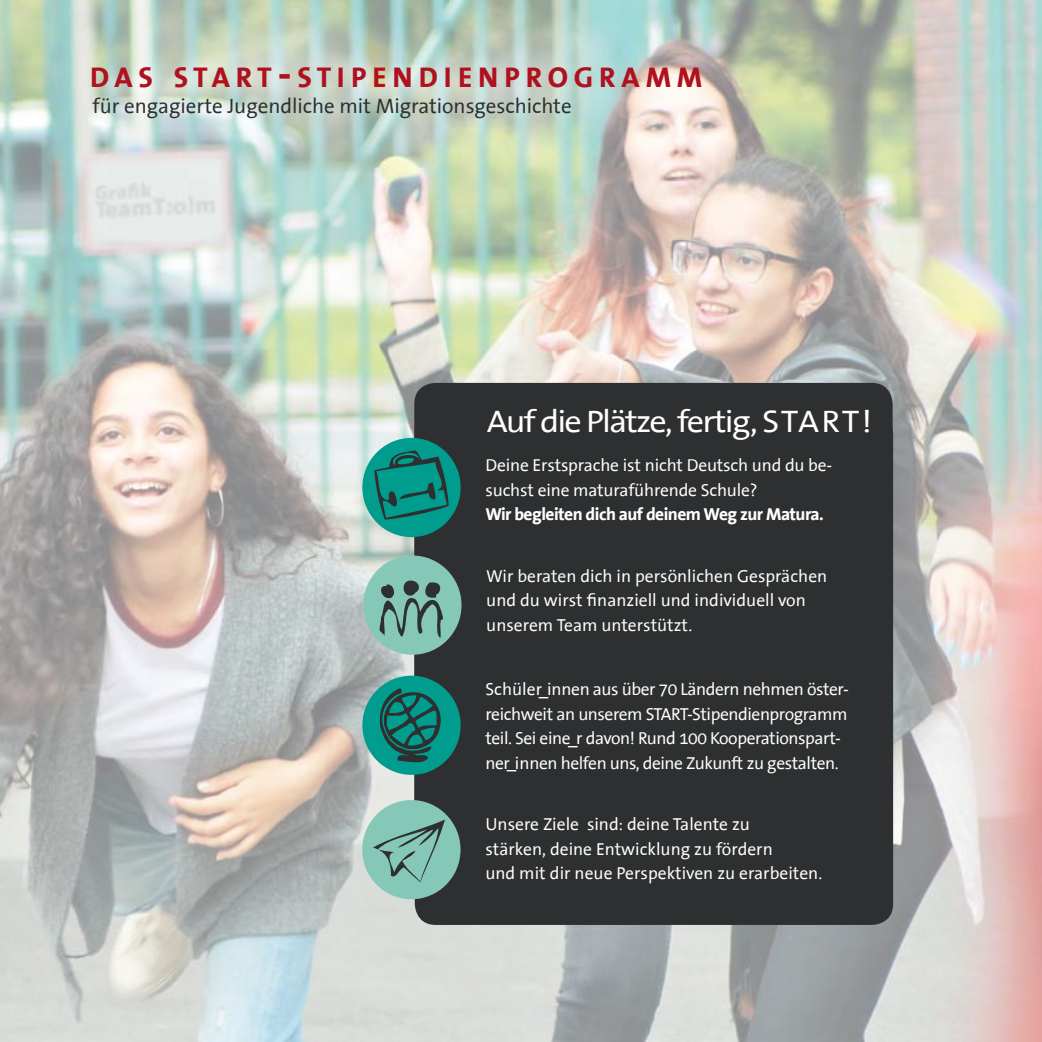
<style>
.page{position:relative;width:1042px;height:1042px;background:#fff}
.page>*{position:absolute;margin:0;border:0;box-sizing:border-box;transform-origin:0 0}
.t1{font:31.5px "The Sans Office";letter-spacing:-.05em;color:#fff;scale:1.09 1}
.t2{font:700 28.88px "The Sans Office";letter-spacing:.2em;color:#af111f}
.t3{font:21px "The Sans Office";letter-spacing:-.005em;color:#2d2f30}
.t4{font:17.5px/24.5px "The Sans Office";letter-spacing:-.01em;color:#fff}
.t5{font:700 17.5px "The Sans Office";letter-spacing:-.03em;color:#fff}
.s1{font-size:41.3px}
</style>
<div class="page">
<img style="left:0;top:0;width:1042px;height:1042px">
<div style="left:414px;top:383px;width:478px;height:504px;background:#2d2f30;border-radius:21px"></div>
<div style="left:415px;top:413px;width:478px;height:512px;background:#2d2f30;border-radius:21px"></div>
<div style="left:362px;top:800px;width:98px;height:99px;background:#86c8b8;border-radius:50%"></div>
<svg style="left:373px;top:819px;width:72px;height:63px"></svg>
<div style="left:362px;top:438px;width:99px;height:99px;background:#009d8f;border-radius:50%"></div>
<svg style="left:374px;top:446px;width:75px;height:74px"></svg>
<div style="left:362px;top:675px;width:99px;height:100px;background:#009d8f;border-radius:50%"></div>
<svg style="left:378px;top:688px;width:66px;height:77px"></svg>
<div style="left:363px;top:555px;width:98px;height:100px;background:#86c8b8;border-radius:50%"></div>
<svg style="left:379px;top:580px;width:64px;height:58px"></svg>
<h2 class="t2" style="left:90px;top:62px;width:613px">DAS START<span class="s1">-</span>STIPENDIENPROGRAMM</h2>
<p class="t3" style="left:93px;top:95px;width:481px">für engagierte Jugendliche mit Migrationsgeschichte</p>
<h1 class="t1" style="left:487px;top:406px;width:355px">Auf die Plätze, fertig, START!</h1>
<p class="t4" style="left:485px;top:454px;width:348px">Deine Erstsprache ist nicht Deutsch und du be&shy;suchst eine maturaführende Schule?</p>
<p class="t5" style="left:485px;top:505px;width:340px">Wir begleiten dich auf deinem Weg zur Matura.</p>
<p class="t4" style="left:486px;top:564px;width:342px">Wir beraten dich in persönlichen Gesprächen und du wirst finanziell und individuell von unserem Team unterstützt.</p>
<p class="t4" style="left:485px;top:678px;width:365px">Schüler_innen aus über 70 Ländern nehmen öster&shy;reichweit an unserem START-Stipendienprogramm teil. Sei eine_r davon! Rund 100 Kooperationspart&shy;ner_innen helfen uns, deine Zukunft zu gestalten.</p>
<p class="t4" style="left:485px;top:812px;width:338px">Unsere Ziele sind: deine Talente zu<br>stärken, deine Entwicklung zu fördern<br>und mit dir neue Perspektiven zu erarbeiten.</p>
</div>
